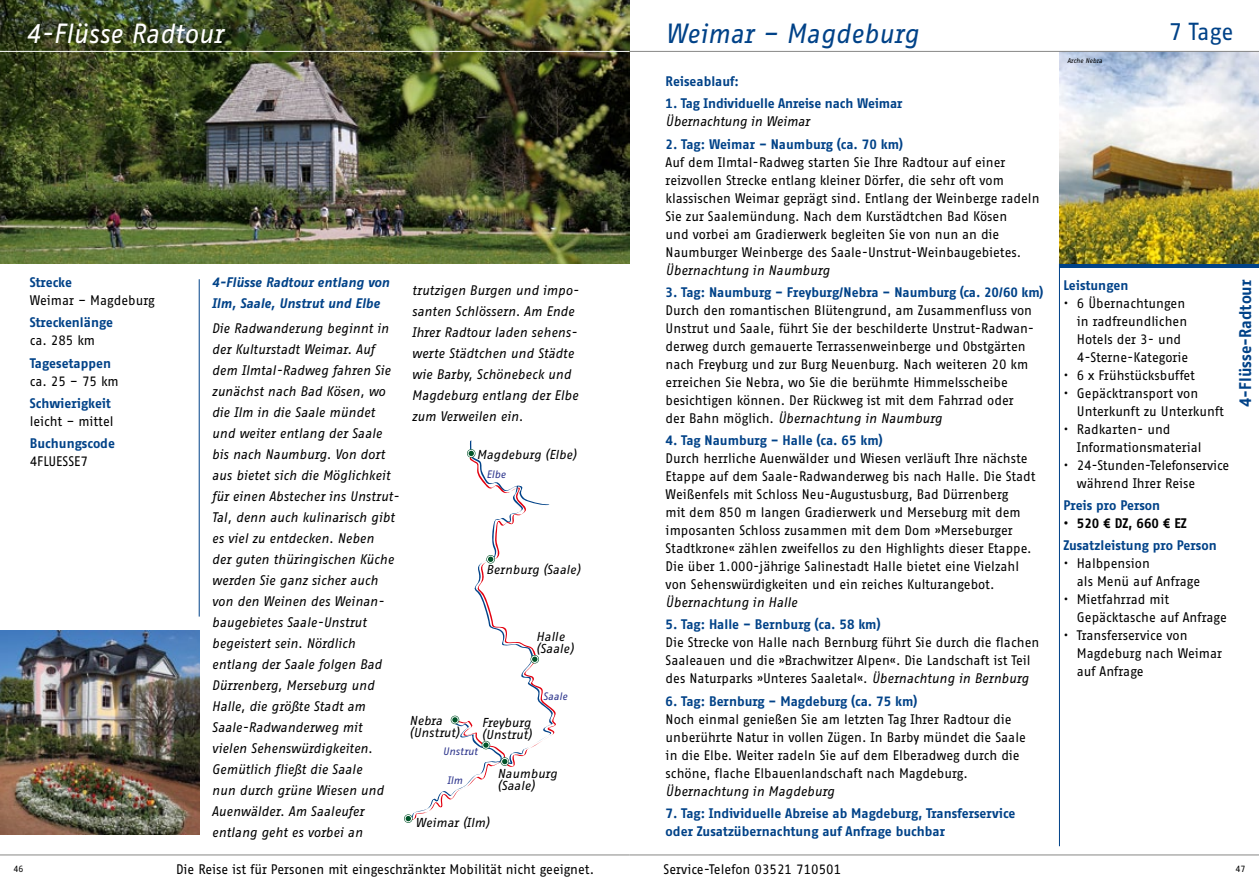
<style>
.page{position:relative;width:1259px;height:893px;background:#fff}
.page>*{position:absolute;margin:0;border:0;box-sizing:border-box;transform-origin:0 0}
.t1{font:italic 27px "Fago Office Sans OT";color:#004288;scale:.96 1}
.t2{font:italic 27px "Fago Office Sans OT";color:#fff;scale:.96 1}
.t3{font:24px "Fago Office Sans OT";color:#004288;scale:.96 1}
.t4{font:700 16.5px "Fago Office Sans OT";color:#004288;scale:.96 1}
.t5{font:13.5px/18px "Fago Office Sans OT";color:#000;scale:.96 1}
.t6{font:italic 13.5px/21px "Fago Office Sans OT";color:#000;scale:.96 1}
.t7{font:700 13.5px/18px "Fago Office Sans OT";color:#004288;scale:.96 1}
.t8{font:italic 700 13.5px/21px "Fago Office Sans OT";color:#004288;scale:.96 1}
.t9{font:700 13.5px "Fago Office Sans OT";color:#000;scale:.96 1}
.t10{font:italic 12.6px/12px "Fago Office Sans OT";color:#000}
.t11{font:italic 10.5px "Fago Office Sans OT";color:#2e368d}
.t12{font:9px "Fago Office Sans OT";color:#000;scale:.96 1}
.t13{font:italic 6.75px "Fago Office Sans OT";color:#000;scale:.96 1}
.s1{font-style:italic}
</style>
<div class="page">
<hr style="left:1059px;top:264px;width:200px;height:4px;background:#004288">
<img style="left:1059px;top:52px;width:200px;height:212px">
<img style="left:0;top:631px;width:200px;height:204px">
<img style="left:0;top:0;width:629px;height:264px">
<svg style="left:470px;top:440px;width:6px;height:15px"></svg>
<svg style="left:410px;top:456px;width:146px;height:364px"></svg>
<svg style="left:467px;top:449px;width:8px;height:9px"></svg>
<div style="left:468px;top:450px;width:6px;height:7px;border:1px solid #fff;border-radius:50%"></div>
<svg style="left:486px;top:555px;width:9px;height:8px"></svg>
<div style="left:487px;top:556px;width:7px;height:7px;border:1px solid #fff;border-radius:50%"></div>
<svg style="left:530px;top:655px;width:9px;height:8px"></svg>
<div style="left:531px;top:656px;width:7px;height:7px;border:1px solid #fff;border-radius:50%"></div>
<svg style="left:500px;top:757px;width:9px;height:9px"></svg>
<div style="left:501px;top:758px;width:7px;height:7px;border:1px solid #fff;border-radius:50%"></div>
<svg style="left:452px;top:717px;width:54px;height:47px"></svg>
<svg style="left:404px;top:814px;width:8px;height:9px"></svg>
<div style="left:405px;top:815px;width:7px;height:7px;border:1px solid #fff;border-radius:50%"></div>
<svg style="left:482px;top:741px;width:8px;height:8px"></svg>
<div style="left:482px;top:742px;width:7px;height:6px;border:1px solid #fff;border-radius:50%"></div>
<hr style="left:1059px;top:264px;width:1px;height:582px;background:#004288">
<hr style="left:629px;top:51px;width:630px;height:1px;background:#878786">
<hr style="left:629px;top:854px;width:630px;height:1px;background:#878786">
<hr style="left:0;top:51px;width:629px;height:1px;background:#fff">
<hr style="left:0;top:854px;width:629px;height:1px;background:#878786">
<hr style="left:199px;top:279px;width:1px;height:338px;background:#004288">
<h1 class="t2" style="left:26px;top:19px;width:208px">4-Flüsse Radtour</h1>
<h1 class="t1" style="left:665px;top:19px;width:265px">Weimar – Magdeburg</h1>
<h2 class="t3" style="left:1168px;top:19px;width:69px">7 Tage</h2>
<p class="t7" style="left:30px;top:273px;width:45px">Strecke</p>
<p class="t5" style="left:30px;top:292px;width:132px">Weimar – Magdeburg</p>
<p class="t7" style="left:30px;top:314px;width:88px">Streckenlänge</p>
<p class="t5" style="left:30px;top:332px;width:70px">ca. 285 km</p>
<p class="t7" style="left:30px;top:354px;width:86px">Tagesetappen</p>
<p class="t5" style="left:30px;top:372px;width:94px">ca. 25 – 75 km</p>
<p class="t7" style="left:30px;top:394px;width:86px">Schwierigkeit</p>
<p class="t5" style="left:30px;top:412px;width:89px">leicht – mittel</p>
<p class="t7" style="left:30px;top:434px;width:90px">Buchungscode</p>
<p class="t5" style="left:30px;top:453px;width:62px">4FLUESSE7</p>
<p class="t8" style="left:212px;top:272px;width:187px">4-Flüsse Radtour entlang von<br>Ilm, Saale, Unstrut und Elbe</p>
<p class="t6" style="left:212px;top:318px;width:196px">Die Radwanderung beginnt in der Kulturstadt Weimar. Auf dem Ilmtal-Radweg fahren Sie zunächst nach Bad Kösen, wo die Ilm in die Saale mündet und weiter entlang der Saale bis nach Naumburg. Von dort aus bietet sich die Möglichkeit für einen Abstecher ins Unstrut-<br>Tal, denn auch kulinarisch gibt es viel zu entdecken. Neben<br>der guten thüringischen Küche werden Sie ganz sicher auch von den Weinen des Weinan&shy;baugebietes Saale-Unstrut begeistert sein. Nördlich entlang der Saale folgen Bad<br>Dürrenberg, Merseburg und<br>Halle, die größte Stadt am<br>Saale-Radwanderweg mit vielen Sehenswürdigkeiten.<br>Gemütlich fließt die Saale<br>nun durch grüne Wiesen und<br>Auenwälder. Am Saaleufer entlang geht es vorbei an</p>
<p class="t6" style="left:412px;top:280px;width:176px">trutzigen Burgen und impo&shy;santen Schlössern. Am Ende<br>Ihrer Radtour laden sehens&shy;werte Städtchen und Städte wie Barby, Schönebeck und<br>Magdeburg entlang der Elbe zum Verweilen ein.</p>
<p class="t10" style="left:477px;top:449px;width:101px">Magdeburg (Elbe)</p>
<p class="t11" style="left:486px;top:469px;width:21px">Elbe</p>
<p class="t10" style="left:486px;top:564px;width:96px">Bernburg (Saale)</p>
<p class="t10" style="left:536px;top:631px;width:39px">Halle (Saale)</p>
<p class="t10" style="left:409px;top:715px;width:51px">Nebra (Unstrut)</p>
<p class="t10" style="left:482px;top:716px;width:51px">Freyburg (Unstrut)</p>
<p class="t11" style="left:443px;top:746px;width:37px">Unstrut</p>
<p class="t11" style="left:543px;top:690px;width:26px">Saale</p>
<p class="t11" style="left:447px;top:775px;width:17px">Ilm</p>
<p class="t10" style="left:497px;top:768px;width:61px">Naumburg (Saale)</p>
<p class="t10" style="left:416px;top:816px;width:75px">Weimar (Ilm)</p>
<p class="t7" style="left:665px;top:72px;width:78px">Reiseablauf:</p>
<p class="t7" style="left:665px;top:95px;width:248px">1. Tag Individuelle Anreise nach Weimar</p>
<p class="t6" style="left:665px;top:111px;width:152px">Übernachtung in Weimar</p>
<p class="t7" style="left:665px;top:135px;width:249px">2. Tag: Weimar – Naumburg (ca. 70 km)</p>
<p class="t5" style="left:665px;top:153px;width:391px">Auf dem Ilmtal-Radweg starten Sie Ihre Radtour auf einer reizvollen Strecke entlang kleiner Dörfer, die sehr oft vom klassischen Weimar geprägt sind. Entlang der Weinberge radeln Sie zur Saalemündung. Nach dem Kurstädtchen Bad Kösen<br>und vorbei am Gradierwerk begleiten Sie von nun an die Naumburger Weinberge des Saale-Unstrut-Weinbaugebietes.</p>
<p class="t6" style="left:665px;top:260px;width:173px">Übernachtung in Naumburg</p>
<p class="t7" style="left:665px;top:283px;width:395px">3. Tag: Naumburg – Freyburg/Nebra – Naumburg (ca. 20/60 km)</p>
<p class="t5" style="left:665px;top:301px;width:385px">Durch den romantischen Blütengrund, am Zusammenfluss von Unstrut und Saale, führt Sie der beschilderte Unstrut-Radwan&shy;derweg durch gemauerte Terrassenweinberge und Obstgärten nach Freyburg und zur Burg Neuenburg. Nach weiteren 20 km erreichen Sie Nebra, wo Sie die berühmte Himmelsscheibe besichtigen können. Der Rückweg ist mit dem Fahrrad oder der Bahn möglich. <span class="s1">Übernachtung in Naumburg</span></p>
<p class="t7" style="left:665px;top:431px;width:228px">4. Tag Naumburg – Halle (ca. 65 km)</p>
<p class="t5" style="left:665px;top:450px;width:387px">Durch herrliche Auenwälder und Wiesen verläuft Ihre nächste Etappe auf dem Saale-Radwanderweg bis nach Halle. Die Stadt Weißenfels mit Schloss Neu-Augustusburg, Bad Dürrenberg<br>mit dem 850 m langen Gradierwerk und Merseburg mit dem imposanten Schloss zusammen mit dem Dom »Merseburger Stadtkrone« zählen zweifellos zu den Highlights dieser Etappe.<br>Die über 1.000-jährige Salinestadt Halle bietet eine Vielzahl von Sehenswürdigkeiten und ein reiches Kulturangebot.</p>
<p class="t6" style="left:665px;top:592px;width:139px">Übernachtung in Halle</p>
<p class="t7" style="left:665px;top:616px;width:225px">5. Tag: Halle – Bernburg (ca. 58 km)</p>
<p class="t5" style="left:665px;top:634px;width:391px">Die Strecke von Halle nach Bernburg führt Sie durch die flachen<br>Saaleauen und die »Brachwitzer Alpen«. Die Landschaft ist Teil des Naturparks »Unteres Saaletal«. <span class="s1">Übernachtung in Bernburg</span></p>
<p class="t7" style="left:665px;top:692px;width:264px">6. Tag: Bernburg – Magdeburg (ca. 75 km)</p>
<p class="t5" style="left:665px;top:710px;width:377px">Noch einmal genießen Sie am letzten Tag Ihrer Radtour die unberührte Natur in vollen Zügen. In Barby mündet die Saale in die Elbe. Weiter radeln Sie auf dem Elberadweg durch die schöne, flache Elbauenlandschaft nach Magdeburg.</p>
<p class="t6" style="left:665px;top:780px;width:177px">Übernachtung in Magdeburg</p>
<p class="t7" style="left:665px;top:804px;width:366px">7. Tag: Individuelle Abreise ab Magdeburg, Transferservice oder Zusatzübernachtung auf Anfrage buchbar</p>
<p class="t13" style="left:1067px;top:57px;width:38px">Arche Nebra</p>
<p class="t7" style="left:1063px;top:276px;width:69px">Leistungen</p>
<p class="t5" style="left:1076px;top:294px;width:118px;text-indent:-14px">• 6 Übernachtungen in radfreundlichen<br>Hotels der 3- und<br>4-Sterne-Kategorie</p>
<p class="t5" style="left:1063px;top:366px;width:139px">• 6 x Frühstücksbuffet</p>
<p class="t5" style="left:1076px;top:384px;width:155px;text-indent:-14px">• Gepäcktransport von<br>Unterkunft zu Unterkunft</p>
<p class="t5" style="left:1076px;top:420px;width:132px;text-indent:-14px">• Radkarten- und<br>Informationsmaterial</p>
<p class="t5" style="left:1076px;top:456px;width:160px;text-indent:-14px">• 24-Stunden-Telefonservice während Ihrer Reise</p>
<p class="t7" style="left:1063px;top:496px;width:102px">Preis pro Person</p>
<p class="t9" style="left:1063px;top:515px;width:130px">• 520 € DZ, 660 € EZ</p>
<p class="t7" style="left:1063px;top:536px;width:161px">Zusatzleistung pro Person</p>
<p class="t5" style="left:1076px;top:554px;width:130px;text-indent:-14px">• Halbpension<br>als Menü auf Anfrage</p>
<p class="t5" style="left:1076px;top:590px;width:158px;text-indent:-14px">• Mietfahrrad mit<br>Gepäcktasche auf Anfrage</p>
<p class="t5" style="left:1076px;top:626px;width:153px;text-indent:-14px">• Transferservice von<br>Magdeburg nach Weimar auf Anfrage</p>
<p class="t4" style="left:1236px;top:407px;width:134px;rotate:-90deg">4-Flüsse-Radtour</p>
<p class="t12" style="left:13px;top:864px;width:12px">46</p>
<p class="t5" style="left:176px;top:860px;width:437px">Die Reise ist für Personen mit eingeschränkter Mobilität nicht geeignet.</p>
<p class="t5" style="left:663px;top:860px;width:187px">Service-Telefon 03521 710501</p>
<p class="t12" style="left:1235px;top:864px;width:12px">47</p>
</div>
